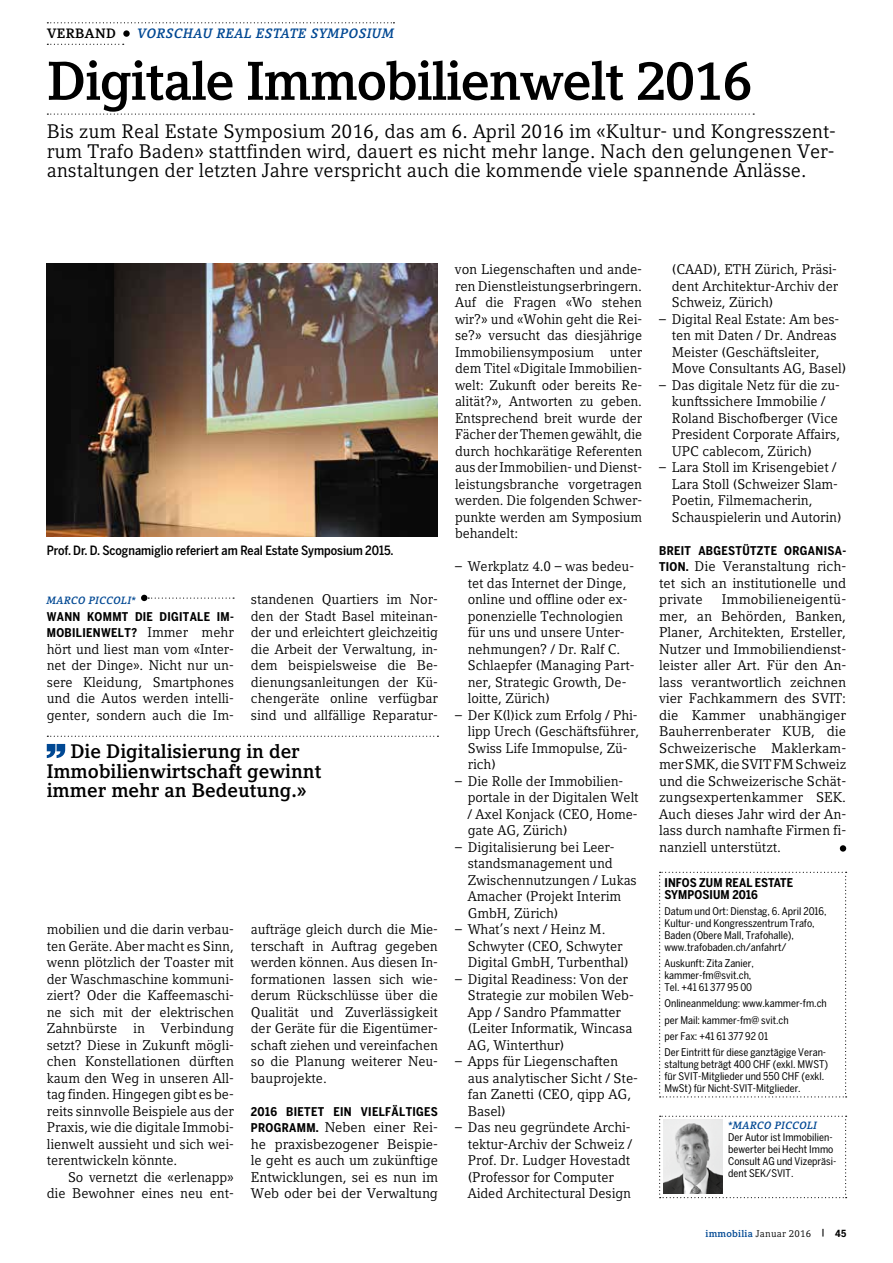
<style>
.page{position:relative;width:893px;height:1263px;background:#fff}
.page>*{position:absolute;margin:0;border:0;box-sizing:border-box;transform-origin:0 0}
.t1{font:700 54px "Compatil Letter LT Pro";letter-spacing:-.025em;color:#000}
.t2{font:19.5px/19.5px "Compatil Letter LT Pro";color:#000;text-align:justify}
.t3{font:700 19.5px/19.5px "Compatil Letter LT Pro";color:#000}
.t4{font:13.95px/16.5px "Compatil Letter LT Pro";letter-spacing:-.005em;color:#000}
.t5{font:italic 700 13.5px "Compatil Letter LT Pro";letter-spacing:.025em;color:#004893}
.t6{font:700 13.5px "Compatil Letter LT Pro";letter-spacing:.025em;color:#000}
.t7{font:500 12.75px "Benton Sans Cond";color:#000}
.t8{font:700 12px/16.5px "Benton Sans Cond";letter-spacing:.025em;color:#000}
.t9{font:10.5px/12px "Benton Sans Cond";color:#000}
.t10{font:italic 700 10.5px "Compatil Letter LT Pro";letter-spacing:.025em;color:#004893}
.t11{font:9.75px "Compatil Letter LT Pro";letter-spacing:.025em;color:#000}
.s1{font-family:"Compatil Letter LT Pro";font-weight:400;font-size:13.95px}
.s2{font-family:"Benton Sans Cond";font-weight:700;font-size:12px}
.s3{font-weight:700;color:#004893}
.s4{font-weight:700}
.s5{font-family:"Benton Sans Cond";font-weight:700}
</style>
<div class="page">
<svg style="left:47px;top:22px;width:347px;height:1px"></svg>
<svg style="left:47px;top:44px;width:77px;height:1px"></svg>
<svg style="left:123px;top:30px;width:7px;height:7px"></svg>
<svg style="left:141px;top:595px;width:93px;height:6px"></svg>
<svg style="left:47px;top:114px;width:707px;height:1px"></svg>
<div style="left:840px;top:845px;width:6px;height:7px;background:#000;border-radius:50%"></div>
<img style="left:47px;top:264px;width:391px;height:272px">
<svg style="left:659px;top:1116px;width:188px;height:82px"></svg>
<img style="left:663px;top:1120px;width:60px;height:74px">
<svg style="left:659px;top:872px;width:188px;height:225px"></svg>
<svg style="left:47px;top:736px;width:391px;height:1px"></svg>
<svg style="left:47px;top:744px;width:18px;height:14px"></svg>
<p class="t6" style="left:47px;top:26px;width:71px">VERBAND</p>
<p class="t5" style="left:137px;top:26px;width:259px">VORSCHAU REAL ESTATE SYMPOSIUM</p>
<h1 class="t1" style="left:47px;top:49px;width:707px">Digitale Immobilienwelt 2016</h1>
<p class="t2" style="left:47px;top:122px;width:791px">Bis zum Real Estate Symposium 2016, das am 6. April 2016 im «Kultur- und Kongresszent&shy;rum Trafo Baden» stattfinden wird, dauert es nicht mehr lange. Nach den gelungenen Ver&shy;anstaltungen der letzten Jahre verspricht auch die kommende viele spannende Anlässe.</p>
<p class="t7" style="left:47px;top:542px;width:348px">Prof. Dr. D. Scognamiglio referiert am Real Estate Symposium 2015.</p>
<p class="t10" style="left:47px;top:594px;width:90px">MARCO PICCOLI*</p>
<p class="t8" style="left:47px;top:608px;width:189px">WANN KOMMT DIE DIGITALE IM-<br>MOBILIENWELT? <span class="s1">Immer mehr</span></p>
<p class="t4" style="left:47px;top:641px;width:189px;text-align:justify">hört und liest man vom «Inter&shy;net der Dinge». Nicht nur un&shy;sere Kleidung, Smartphones und die Autos werden intelli&shy;genter, sondern auch die Im-</p>
<p class="t4" style="left:251px;top:591px;width:189px;text-align:justify">standenen Quartiers im Nor&shy;den der Stadt Basel miteinan&shy;der und erleichtert gleichzeitig die Arbeit der Verwaltung, in&shy;dem beispielsweise die Be&shy;dienungsanleitungen der Kü&shy;chengeräte online verfügbar sind und allfällige Reparatur-</p>
<h2 class="t3" style="left:47px;top:742px;width:276px;text-indent:24px">Die Digitalisierung in der<br>Immobilienwirtschaft gewinnt immer mehr an Bedeutung.»</h2>
<p class="t4" style="left:47px;top:921px;width:189px;text-align:justify">mobilien und die darin verbau&shy;ten Geräte. Aber macht es Sinn, wenn plötzlich der Toaster mit der Waschmaschine kommuni&shy;ziert? Oder die Kaffeemaschi&shy;ne sich mit der elektrischen Zahnbürste in Verbindung setzt? Diese in Zukunft mögli&shy;chen Konstellationen dürften kaum den Weg in unseren All&shy;tag finden. Hingegen gibt es be&shy;reits sinnvolle Beispiele aus der Praxis, wie die digitale Immobi&shy;lienwelt aussieht und sich wei&shy;terentwickeln könnte.</p>
<p class="t4" style="left:47px;top:1169px;width:189px;text-align:right">So vernetzt die «erlenapp» die Bewohner eines neu ent-</p>
<p class="t4" style="left:251px;top:921px;width:189px;text-align:justify">aufträge gleich durch die Mie&shy;terschaft in Auftrag gegeben werden können. Aus diesen In&shy;formationen lassen sich wie&shy;derum Rückschlüsse über die Qualität und Zuverlässigkeit der Geräte für die Eigentümer&shy;schaft ziehen und vereinfachen so die Planung weiterer Neu&shy;bauprojekte.</p>
<p class="t8" style="left:251px;top:1103px;width:189px">2016 BIETET EIN VIELFÄLTIGES</p>
<p class="t4" style="left:251px;top:1119px;width:189px;text-align:justify"><span class="s2">PROGRAMM.</span> Neben einer Rei&shy;he praxisbezogener Beispie&shy;le geht es auch um zukünftige Entwicklungen, sei es nun im Web oder bei der Verwaltung</p>
<p class="t4" style="left:455px;top:261px;width:189px;text-align:justify">von Liegenschaften und ande&shy;ren Dienstleistungserbringern.<br>Auf die Fragen «Wo stehen wir?» und «Wohin geht die Rei&shy;se?» versucht das diesjährige Immobiliensymposium unter dem Titel «Digitale Immobilien&shy;welt: Zukunft oder bereits Re&shy;alität?», Antworten zu geben.<br>Entsprechend breit wurde der Fächer der Themen gewählt, die durch hochkarätige Referenten aus der Immobilien- und Dienst&shy;leistungsbranche vorgetragen werden. Die folgenden Schwer&shy;punkte werden am Symposium behandelt:</p>
<p class="t4" style="left:468px;top:558px;width:168px;text-indent:-13px">– Werkplatz 4.0 – was bedeu&shy;tet das Internet der Dinge, online und offline oder ex&shy;ponenzielle Technologien für uns und unsere Unter&shy;nehmungen? / Dr. Ralf C.<br>Schlaepfer (Managing Part&shy;ner, Strategic Growth, De&shy;loitte, Zürich)</p>
<p class="t4" style="left:468px;top:707px;width:173px;text-indent:-13px">– Der K(l)ick zum Erfolg / Phi&shy;lipp Urech (Geschäftsführer,<br>Swiss Life Immopulse, Zü&shy;rich)</p>
<p class="t4" style="left:468px;top:773px;width:172px;text-indent:-13px">– Die Rolle der Immobilien&shy;portale in der Digitalen Welt / Axel Konjack (CEO, Home&shy;gate AG, Zürich)</p>
<p class="t4" style="left:468px;top:839px;width:171px;text-indent:-13px">– Digitalisierung bei Leer&shy;standsmanagement und<br>Zwischennutzungen / Lukas<br>Amacher (Projekt Interim<br>GmbH, Zürich)</p>
<p class="t4" style="left:468px;top:921px;width:162px;text-indent:-13px">– What’s next / Heinz M.<br>Schwyter (CEO, Schwyter<br>Digital GmbH, Turbenthal)</p>
<p class="t4" style="left:468px;top:971px;width:168px;text-indent:-13px">– Digital Readiness: Von der<br>Strategie zur mobilen Web-<br>App / Sandro Pfammatter (Leiter Informatik, Wincasa<br>AG, Winterthur)</p>
<p class="t4" style="left:468px;top:1053px;width:172px;text-indent:-13px">– Apps für Liegenschaften aus analytischer Sicht / Ste&shy;fan Zanetti (CEO, qipp AG,<br>Basel)</p>
<p class="t4" style="left:468px;top:1119px;width:166px;text-indent:-13px">– Das neu gegründete Archi&shy;tektur-Archiv der Schweiz /<br>Prof. Dr. Ludger Hovestadt (Professor for Computer<br>Aided Architectural Design</p>
<p class="t4" style="left:672px;top:261px;width:168px;text-align:justify">(CAAD), ETH Zürich, Präsi&shy;dent Architektur-Archiv der Schweiz, Zürich)</p>
<p class="t4" style="left:672px;top:311px;width:176px;text-indent:-13px">– Digital Real Estate: Am bes&shy;ten mit Daten / Dr. Andreas<br>Meister (Geschäftsleiter,<br>Move Consultants AG, Basel)</p>
<p class="t4" style="left:672px;top:377px;width:170px;text-indent:-13px">– Das digitale Netz für die zu&shy;kunftssichere Immobilie /<br>Roland Bischofberger (Vice<br>President Corporate Affairs,<br>UPC cablecom, Zürich)</p>
<p class="t4" style="left:672px;top:459px;width:171px;text-indent:-13px">– Lara Stoll im Krisengebiet /<br>Lara Stoll (Schweizer Slam-<br>Poetin, Filmemacherin,<br>Schauspielerin und Autorin)</p>
<p class="t8" style="left:659px;top:542px;width:189px">BREIT ABGESTÜTZTE ORGANISA-</p>
<p class="t4" style="left:659px;top:558px;width:189px;text-align:justify"><span class="s2">TION.</span> Die Veranstaltung rich&shy;tet sich an institutionelle und private</p>
<p class="t4" style="left:659px;top:591px;width:189px;text-align:justify;text-indent:63px">Immobilieneigentü&shy;mer, an Behörden, Banken, Planer, Architekten, Ersteller, Nutzer und Immobiliendienst&shy;leister aller Art. Für den An&shy;lass verantwortlich zeichnen vier Fachkammern des SVIT: die Kammer unabhängiger Bauherrenberater KUB, die Schweizerische Maklerkam&shy;mer SMK, die SVIT FM Schweiz und die Schweizerische Schät&shy;zungsexpertenkammer SEK.<br>Auch dieses Jahr wird der An&shy;lass durch namhafte Firmen fi&shy;nanziell unterstützt.</p>
<p class="t8" style="left:664px;top:876px;width:130px;line-height:12px">INFOS ZUM REAL ESTATE<br>SYMPOSIUM 2016</p>
<p class="t9" style="left:664px;top:905px;width:164px">Datum und Ort: Dienstag, 6. April 2016, Kultur- und Kongresszentrum Trafo, Baden (Obere Mall, Trafohalle), www.trafobaden.ch/anfahrt/</p>
<p class="t9" style="left:664px;top:957px;width:91px">Auskunft: Zita Zanier, kammer-fm@svit.ch,<br>Tel. +41 61 377 95 00</p>
<p class="t9" style="left:664px;top:996px;width:164px;line-height:16.2px">Onlineanmeldung: www.kammer-fm.ch per Mail: kammer-fm@ svit.ch<br>per Fax: +41 61 377 92 01<br>Der Eintritt für diese ganztägige Veran-</p>
<p class="t9" style="left:664px;top:1058px;width:165px">staltung beträgt 400 CHF (exkl. MWST) für SVIT-Mitglieder und 550 CHF (exkl.<br>MwSt) für Nicht-SVIT-Mitglieder.</p>
<p class="t10" style="left:728px;top:1119px;width:90px">*MARCO PICCOLI</p>
<p class="t9" style="left:728px;top:1132px;width:109px">Der Autor ist Immobilien&shy;bewerter bei Hecht Immo<br>Consult AG und Vizepräsi&shy;dent SEK/SVIT.</p>
<p class="t11" style="left:705px;top:1227px;width:142px"><span class="s3">immobilia</span> Januar 2016 <span class="s4">|</span> <span class="s5">45</span></p>
</div>
